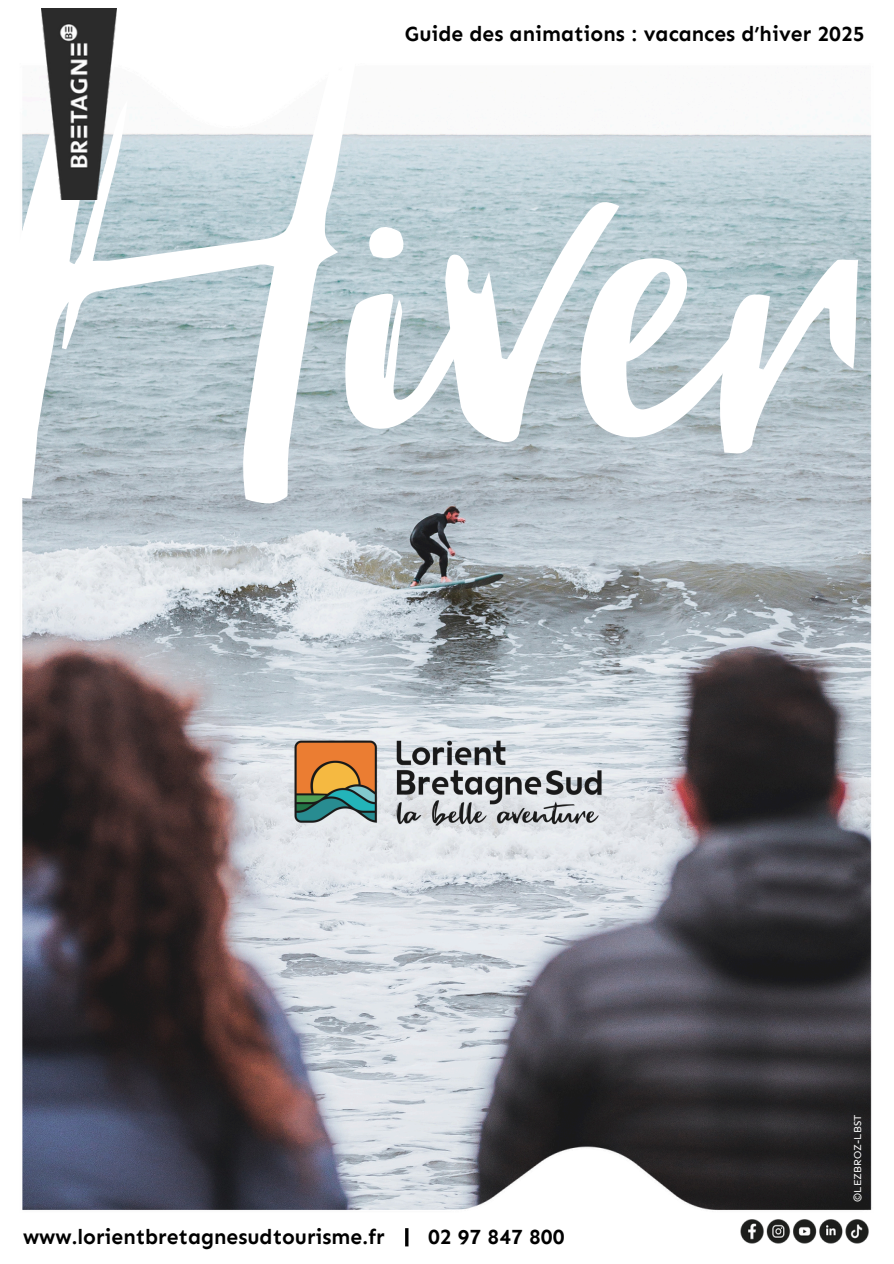
<style>
.page{position:relative;width:894px;height:1264px;background:#fff}
.page>*{position:absolute;margin:0;border:0;box-sizing:border-box;transform-origin:0 0}
.t1{font:641.1px "Fake Serif";color:#fff}
.t2{font:700 21px "Sen";color:#000}
.t3{font:10.5px "Sen";color:#fff}
</style>
<div class="page">
<img style="left:22px;top:133px;width:850px;height:1114px">
<img style="left:41px;top:8px;width:76px;height:192px">
<img style="left:737px;top:1217px;width:133px;height:28px">
<hr style="left:405px;top:1228px;width:3px;height:18px;background:#000">
<img style="left:282px;top:728px;width:332px;height:110px">
<h1 class="t1" style="left:-47px;top:-84px;width:939px;rotate:2deg">Hiver</h1>
<h2 class="t2" style="left:405px;top:21px;width:461px">Guide des animations : vacances d’hiver 2025</h2>
<p class="t2" style="left:23px;top:1223px;width:363px">www.lorientbretagnesudtourisme.fr</p>
<p class="t2" style="left:428px;top:1223px;width:138px">02 97 847 800</p>
<p class="t3" style="left:851px;top:1201px;width:89px;rotate:-90deg">©LEZBROZ-LBST</p>
</div>
